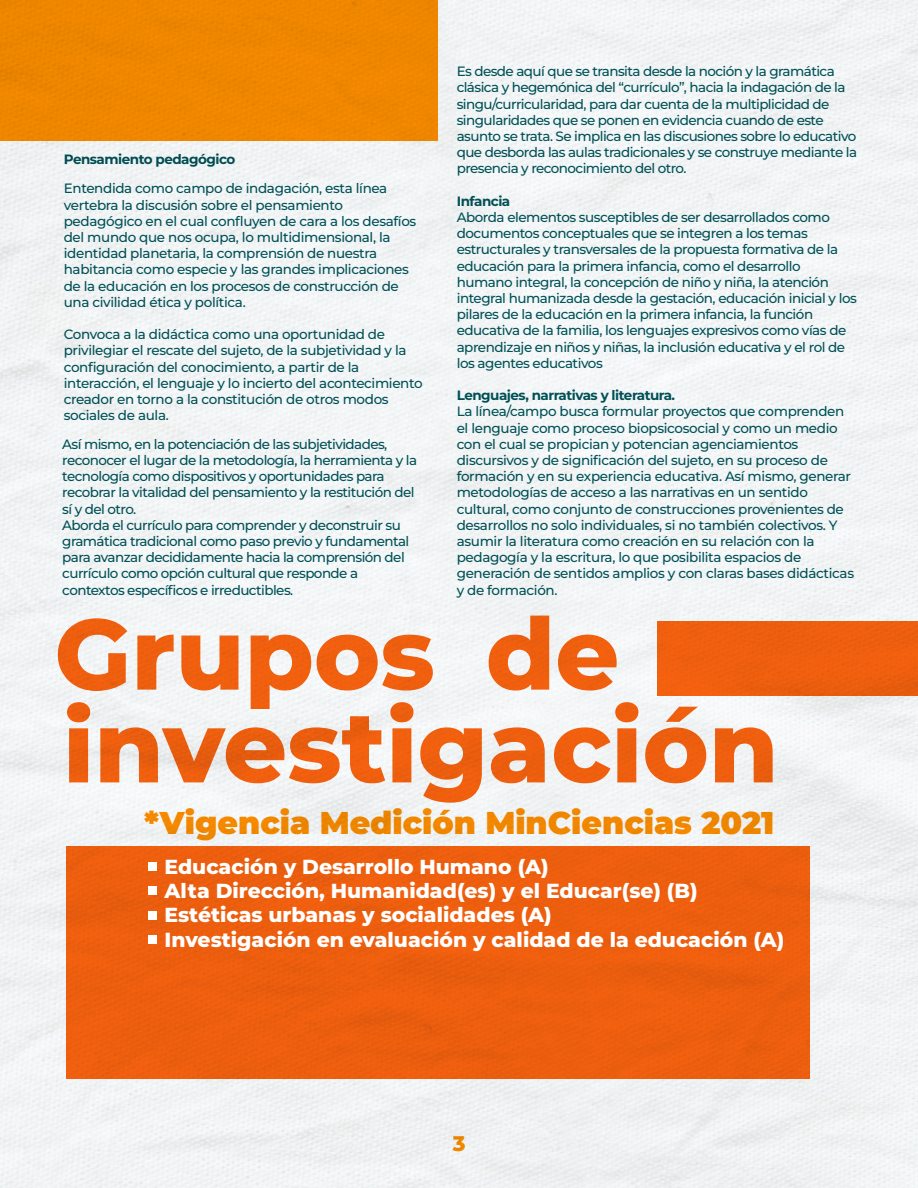
<style>
.page{position:relative;width:918px;height:1188px;background:#fff}
.page>*{position:absolute;margin:0;border:0;box-sizing:border-box;transform-origin:0 0}
.t1{font:800 99.75px/92.8px "Montserrat";color:#fc6410}
.t2{font:900 31.5px "Montserrat";color:#ff8e00}
.t3{font:800 21px "Montserrat";color:#ff8e00}
.t4{font:800 20.25px/24.5px "Montserrat";color:#fff}
.t5{font:500 13.5px/16.2px "Montserrat";letter-spacing:-.035em;color:#02555b}
.t6{font:700 13.5px "Montserrat";letter-spacing:-.035em;color:#02555b}
.t7{font:700 13.5px "Montserrat";letter-spacing:-.035em;color:#025157}
</style>
<div class="page">
<img style="left:0;top:0;width:918px;height:1188px">
<div style="left:148px;top:862px;width:9px;height:9px;background:#fff"></div>
<div style="left:148px;top:886px;width:9px;height:9px;background:#fff"></div>
<div style="left:148px;top:911px;width:9px;height:8px;background:#fff"></div>
<div style="left:148px;top:935px;width:9px;height:9px;background:#fff"></div>
<p class="t7" style="left:64px;top:151px;width:173px">Pensamiento pedagógico</p>
<p class="t5" style="left:64px;top:180px;width:354px">Entendida como campo de indagación, esta línea vertebra la discusión sobre el pensamiento pedagógico en el cual confluyen de cara a los desafíos del mundo que nos ocupa, lo multidimensional, la identidad planetaria, la comprensión de nuestra habitancia como especie y las grandes implicaciones de la educación en los procesos de construcción de una civilidad ética y política.</p>
<p class="t5" style="left:64px;top:326px;width:360px">Convoca a la didáctica como una oportunidad de privilegiar el rescate del sujeto, de la subjetividad y la configuración del conocimiento, a partir de la interacción, el lenguaje y lo incierto del acontecimiento creador en torno a la constitución de otros modos sociales de aula.</p>
<p class="t5" style="left:62px;top:436px;width:356px">Así mismo, en la potenciación de las subjetividades, reconocer el lugar de la metodología, la herramienta y la tecnología como dispositivos y oportunidades para recobrar la vitalidad del pensamiento y la restitución del sí y del otro.<br>Aborda el currículo para comprender y deconstruir su gramática tradicional como paso previo y fundamental para avanzar decididamente hacia la comprensión del currículo como opción cultural que responde a contextos específicos e irreductibles.</p>
<p class="t5" style="left:457px;top:63px;width:402px">Es desde aquí que se transita desde la noción y la gramática clásica y hegemónica del “currículo”, hacia la indagación de la singu/curricularidad, para dar cuenta de la multiplicidad de singularidades que se ponen en evidencia cuando de este asunto se trata. Se implica en las discusiones sobre lo educativo que desborda las aulas tradicionales y se construye mediante la presencia y reconocimiento del otro.</p>
<p class="t6" style="left:457px;top:192px;width:55px">Infancia</p>
<p class="t5" style="left:457px;top:209px;width:402px">Aborda elementos susceptibles de ser desarrollados como documentos conceptuales que se integren a los temas estructurales y transversales de la propuesta formativa de la educación para la primera infancia, como el desarrollo humano integral, la concepción de niño y niña, la atención integral humanizada desde la gestación, educación inicial y los pilares de la educación en la primera infancia, la función educativa de la familia, los lenguajes expresivos como vías de aprendizaje en niños y niñas, la inclusión educativa y el rol de los agentes educativos</p>
<p class="t6" style="left:457px;top:386px;width:220px">Lenguajes, narrativas y literatura.</p>
<p class="t5" style="left:457px;top:403px;width:399px">La línea/campo busca formular proyectos que comprenden el lenguaje como proceso biopsicosocial y como un medio con el cual se propician y potencian agenciamientos discursivos y de significación del sujeto, en su proceso de formación y en su experiencia educativa. Así mismo, generar metodologías de acceso a las narrativas en un sentido cultural, como conjunto de construcciones provenientes de desarrollos no solo individuales, si no también colectivos. Y asumir la literatura como creación en su relación con la pedagogía y la escritura, lo que posibilita espacios de generación de sentidos amplios y con claras bases didácticas y de formación.</p>
<h1 class="t1" style="left:54px;top:605px;width:725px">Grupos de investigación</h1>
<h2 class="t2" style="left:144px;top:802px;width:632px">*Vigencia Medición MinCiencias 2021</h2>
<h3 class="t4" style="left:165px;top:854px;width:621px">Educación y Desarrollo Humano (A)<br>Alta Dirección, Humanidad(es) y el Educar(se) (B)<br>Estéticas urbanas y socialidades (A)<br>Investigación en evaluación y calidad de la educación (A)</h3>
<h3 class="t3" style="left:453px;top:1129px;width:14px">3</h3>
</div>
